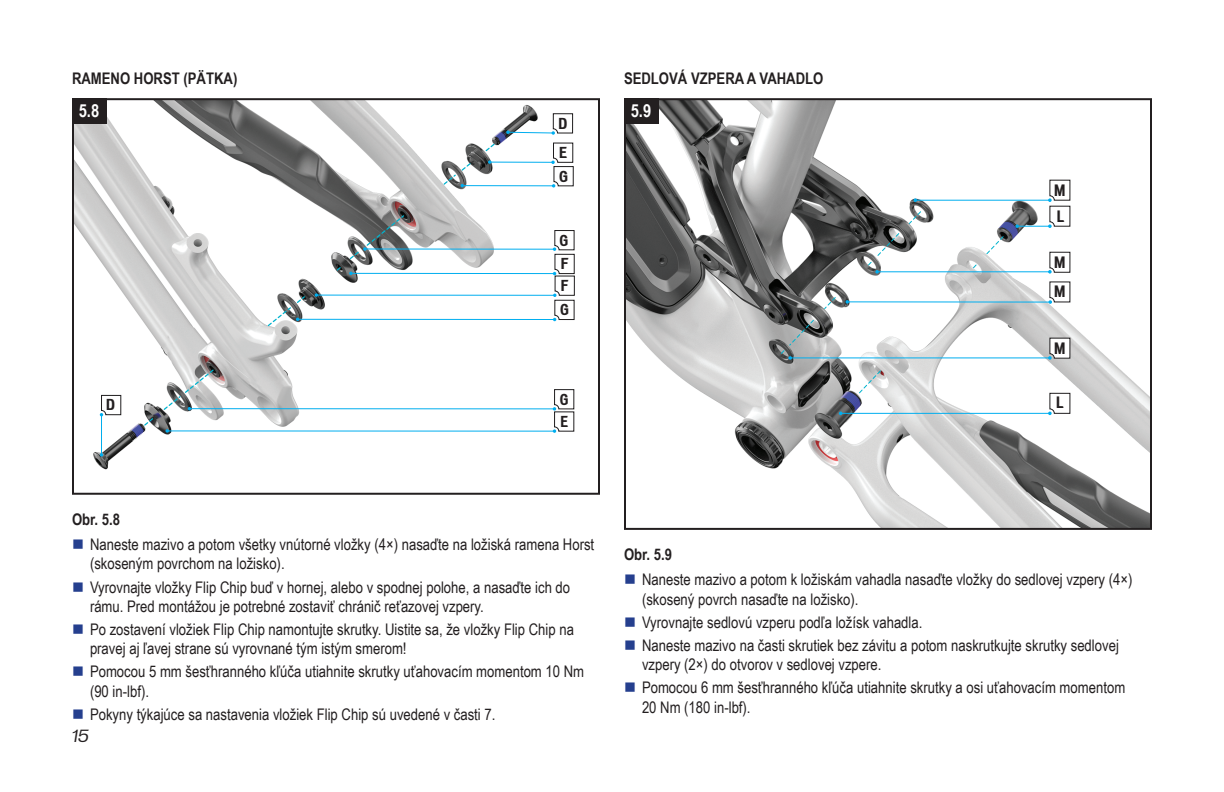
<style>
.page{position:relative;width:1224px;height:792px;background:#fff}
.page>*{position:absolute;margin:0;border:0;box-sizing:border-box;transform-origin:0 0}
.NTM_-_Normal_Text_Me{font:700 18px "Arial Narrow";color:#fff}
.t1{font:16px/19.2px "Arial Narrow";color:#231f20}
.NTM_-_Normal_Text_Me-2{font:700 16px "Arial Narrow";color:#231f20}
.t2{font:italic 16px "Vonnes";color:#231f20}
.t3{font:700 condensed 15px/26.2px "Vonnes";color:#231f20}
.t4{font:700 condensed 14.4px/23.6px "Vonnes";color:#231f20}
.t5{font:700 condensed 14.4px/23.6px "Vonnes";color:#231f20;scale:1.04 1}
</style>
<div class="page">
<img style="left:627px;top:101px;width:522px;height:426px">
<hr style="left:915px;top:200px;width:135px;height:1px;background:#00aeef">
<hr style="left:1017px;top:226px;width:33px;height:1px;background:#00aeef">
<svg style="left:1015px;top:224px;width:4px;height:4px"></svg>
<svg style="left:1048px;top:179px;width:23px;height:49px"></svg>
<hr style="left:877px;top:271px;width:173px;height:1px;background:#00aeef">
<svg style="left:1048px;top:252px;width:23px;height:22px"></svg>
<hr style="left:847px;top:301px;width:203px;height:2px;background:#00aeef">
<svg style="left:1048px;top:281px;width:23px;height:23px"></svg>
<hr style="left:841px;top:413px;width:209px;height:1px;background:#00aeef">
<svg style="left:1048px;top:393px;width:23px;height:22px"></svg>
<hr style="left:790px;top:357px;width:260px;height:1px;background:#00aeef">
<svg style="left:1048px;top:337px;width:23px;height:23px"></svg>
<svg style="left:908px;top:210px;width:14px;height:15px"></svg>
<svg style="left:823px;top:296px;width:14px;height:14px"></svg>
<svg style="left:865px;top:232px;width:35px;height:42px"></svg>
<svg style="left:780px;top:319px;width:35px;height:41px"></svg>
<svg style="left:985px;top:235px;width:19px;height:20px"></svg>
<svg style="left:857px;top:370px;width:25px;height:25px"></svg>
<svg style="left:971px;top:264px;width:6px;height:6px"></svg>
<div style="left:624px;top:98px;width:528px;height:432px;border:2px solid #231f20"></div>
<div style="left:624px;top:98px;width:34px;height:26px;background:#231f20"></div>
<img style="left:75px;top:101px;width:500px;height:369px">
<svg style="left:506px;top:113px;width:67px;height:22px"></svg>
<hr style="left:490px;top:162px;width:63px;height:1px;background:#00aeef">
<hr style="left:462px;top:185px;width:92px;height:1px;background:#00aeef">
<svg style="left:551px;top:142px;width:23px;height:46px"></svg>
<hr style="left:365px;top:249px;width:190px;height:1px;background:#00aeef">
<hr style="left:351px;top:273px;width:204px;height:1px;background:#00aeef">
<hr style="left:316px;top:295px;width:239px;height:1px;background:#00aeef">
<hr style="left:298px;top:319px;width:257px;height:1px;background:#00aeef">
<svg style="left:553px;top:230px;width:22px;height:91px"></svg>
<hr style="left:189px;top:408px;width:366px;height:1px;background:#00aeef">
<hr style="left:167px;top:430px;width:388px;height:2px;background:#00aeef">
<svg style="left:553px;top:389px;width:21px;height:44px"></svg>
<svg style="left:484px;top:141px;width:13px;height:11px"></svg>
<svg style="left:442px;top:161px;width:31px;height:26px"></svg>
<svg style="left:336px;top:214px;width:69px;height:61px"></svg>
<svg style="left:267px;top:295px;width:39px;height:32px"></svg>
<svg style="left:163px;top:368px;width:52px;height:43px"></svg>
<svg style="left:143px;top:416px;width:12px;height:11px"></svg>
<hr style="left:101px;top:415px;width:1px;height:40px;background:#00aeef">
<svg style="left:100px;top:395px;width:21px;height:21px"></svg>
<div style="left:72px;top:98px;width:528px;height:397px;border:2px solid #231f20"></div>
<div style="left:72px;top:98px;width:34px;height:26px;background:#231f20"></div>
<p class="NTM_-_Normal_Text_Me-2" style="left:72px;top:66px;width:167px">RAMENO HORST (PÄTKA)</p>
<p class="NTM_-_Normal_Text_Me-2" style="left:624px;top:66px;width:201px">SEDLOVÁ VZPERA A VAHADLO</p>
<p class="NTM_-_Normal_Text_Me" style="left:79px;top:98px;width:22px">5.8</p>
<p class="t4" style="left:558px;top:111px;width:10px">D</p>
<p class="NTM_-_Normal_Text_Me" style="left:631px;top:98px;width:22px">5.9</p>
<p class="t5" style="left:559px;top:141px;width:10px">E<br>G</p>
<p class="t4" style="left:560px;top:228px;width:10px">G<br>F</p>
<p class="t4" style="left:560px;top:273px;width:10px;line-height:24.2px">F<br>G</p>
<p class="t3" style="left:1054px;top:177px;width:13px">M<br>L</p>
<p class="t3" style="left:1054px;top:247px;width:13px;line-height:29.8px">M<br>M</p>
<p class="t3" style="left:1054px;top:335px;width:13px">M</p>
<p class="t4" style="left:106px;top:393px;width:10px">D</p>
<p class="t4" style="left:560px;top:388px;width:10px;line-height:22.2px">G<br>E</p>
<p class="t3" style="left:1056px;top:389px;width:9px">L</p>
<p class="NTM_-_Normal_Text_Me-2" style="left:72px;top:508px;width:50px">Obr. 5.8</p>
<p class="t1" style="left:90px;top:534px;width:506px">Naneste mazivo a potom všetky vnútorné vložky (4×) nasaďte na ložiská ramena Horst (skoseným povrchom na ložisko).</p>
<p class="t1" style="left:90px;top:577px;width:482px">Vyrovnajte vložky Flip Chip buď v hornej, alebo v spodnej polohe, a nasaďte ich do rámu. Pred montážou je potrebné zostaviť chránič reťazovej vzpery.</p>
<p class="t1" style="left:90px;top:619px;width:486px">Po zostavení vložiek Flip Chip namontujte skrutky. Uistite sa, že vložky Flip Chip na pravej aj ľavej strane sú vyrovnané tým istým smerom!</p>
<p class="t1" style="left:90px;top:662px;width:496px">Pomocou 5 mm šesťhranného kľúča utiahnite skrutky uťahovacím momentom 10 Nm (90 in-lbf).</p>
<p class="t1" style="left:90px;top:704px;width:407px">Pokyny týkajúce sa nastavenia vložiek Flip Chip sú uvedené v časti 7.</p>
<p class="t2" style="left:72px;top:728px;width:19px">15</p>
<p class="NTM_-_Normal_Text_Me-2" style="left:624px;top:543px;width:50px">Obr. 5.9</p>
<p class="t1" style="left:642px;top:569px;width:492px">Naneste mazivo a potom k ložiskám vahadla nasaďte vložky do sedlovej vzpery (4×) (skosený povrch nasaďte na ložisko).</p>
<p class="t1" style="left:642px;top:612px;width:282px">Vyrovnajte sedlovú vzperu podľa ložísk vahadla.</p>
<p class="t1" style="left:642px;top:635px;width:478px">Naneste mazivo na časti skrutiek bez závitu a potom naskrutkujte skrutky sedlovej vzpery (2×) do otvorov v sedlovej vzpere.</p>
<p class="t1" style="left:642px;top:677px;width:485px">Pomocou 6 mm šesťhranného kľúča utiahnite skrutky a osi uťahovacím momentom<br>20 Nm (180 in-lbf).</p>
</div>
